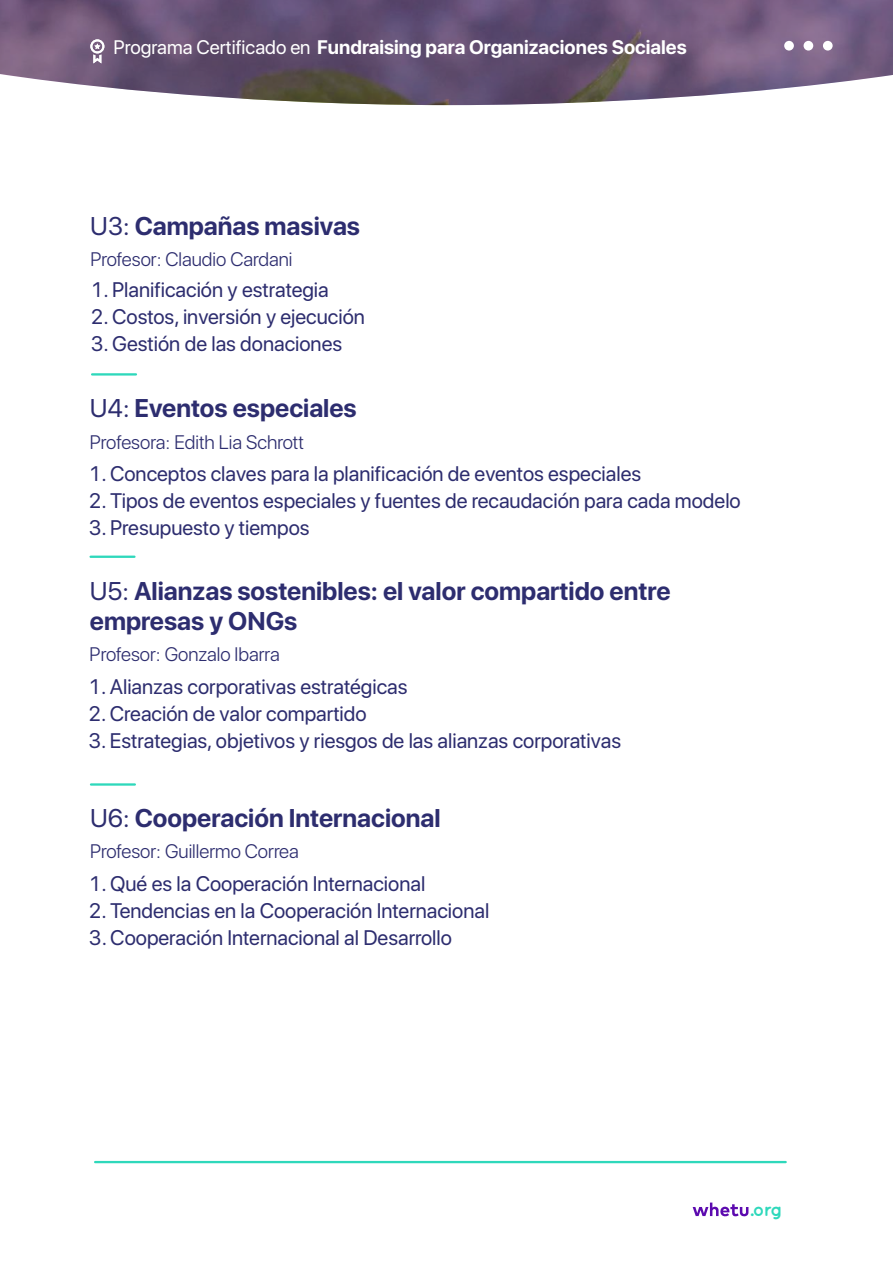
<style>
.page{position:relative;width:893px;height:1263px;background:#fff}
.page>*{position:absolute;margin:0;border:0;box-sizing:border-box;transform-origin:0 0}
.t1{font:700 25.5px/30.6px "SF Pro Display";color:#2d2d6f}
.t2{font:21px "SF Pro Display";color:#2d2d6f}
.t3{font:300 19.5px "SF Pro Display";color:#2d2d6f}
.t4{font:700 19.5px "SF Pro Display";color:#fff}
.t5{font:700 18.75px "Quicksand";color:#2ed8bb}
.s1{font-weight:400}
</style>
<div class="page">
<svg style="left:0;top:0;width:893px;height:105px;background:#75637f"></svg>
<svg style="left:693px;top:1202px;width:55px;height:15px"></svg>
<hr style="left:95px;top:1161px;width:691px;height:2px;background:#2ed8bb">
<div style="left:784px;top:41px;width:10px;height:10px;background:#fff;border-radius:50%"></div>
<div style="left:804px;top:41px;width:9px;height:10px;background:#fff;border-radius:50%"></div>
<div style="left:823px;top:41px;width:10px;height:10px;background:#fff;border-radius:50%"></div>
<svg style="left:90px;top:39px;width:14px;height:24px"></svg>
<hr style="left:92px;top:373px;width:44px;height:3px;background:#2ed8bb">
<hr style="left:91px;top:556px;width:43px;height:2px;background:#2ed8bb">
<hr style="left:91px;top:783px;width:44px;height:3px;background:#2ed8bb">
<p class="t4" style="left:114px;top:35px;width:575px"><span class="s1">Programa Certificado en</span> Fundraising para Organizaciones Sociales</p>
<p class="t1" style="left:90px;top:211px;width:271px"><span class="s1">U3:</span> Campañas masivas</p>
<p class="t3" style="left:90px;top:245px;width:203px">Profesor: Claudio Cardani</p>
<p class="t2" style="left:91px;top:274px;width:239px">1. Planificación y estrategia</p>
<p class="t2" style="left:91px;top:301px;width:276px">2. Costos, inversión y ejecución</p>
<p class="t2" style="left:91px;top:328px;width:253px">3. Gestión de las donaciones</p>
<p class="t1" style="left:90px;top:393px;width:268px"><span class="s1">U4:</span> Eventos especiales</p>
<p class="t3" style="left:90px;top:428px;width:216px">Profesora: Edith Lia Schrott</p>
<p class="t2" style="left:89px;top:457px;width:554px">1. Conceptos claves para la planificación de eventos especiales</p>
<p class="t2" style="left:89px;top:484px;width:653px">2. Tipos de eventos especiales y fuentes de recaudación para cada modelo</p>
<p class="t2" style="left:89px;top:511px;width:222px">3. Presupuesto y tiempos</p>
<p class="t1" style="left:90px;top:575px;width:582px"><span class="s1">U5:</span> Alianzas sostenibles: el valor compartido entre empresas y ONGs</p>
<p class="t3" style="left:90px;top:640px;width:192px">Profesor: Gonzalo Ibarra</p>
<p class="t2" style="left:89px;top:670px;width:320px">1. Alianzas corporativas estratégicas</p>
<p class="t2" style="left:89px;top:697px;width:280px">2. Creación de valor compartido</p>
<p class="t2" style="left:89px;top:724px;width:534px">3. Estrategias, objetivos y riesgos de las alianzas corporativas</p>
<p class="t1" style="left:90px;top:803px;width:352px"><span class="s1">U6:</span> Cooperación Internacional</p>
<p class="t3" style="left:90px;top:838px;width:210px">Profesor: Guillermo Correa</p>
<p class="t2" style="left:89px;top:868px;width:338px">1. Qué es la Cooperación Internacional</p>
<p class="t2" style="left:89px;top:895px;width:402px">2. Tendencias en la Cooperación Internacional</p>
<p class="t2" style="left:89px;top:922px;width:364px">3. Cooperación Internacional al Desarrollo</p>
<p class="t5" style="left:749px;top:1198px;width:35px">.org</p>
</div>
